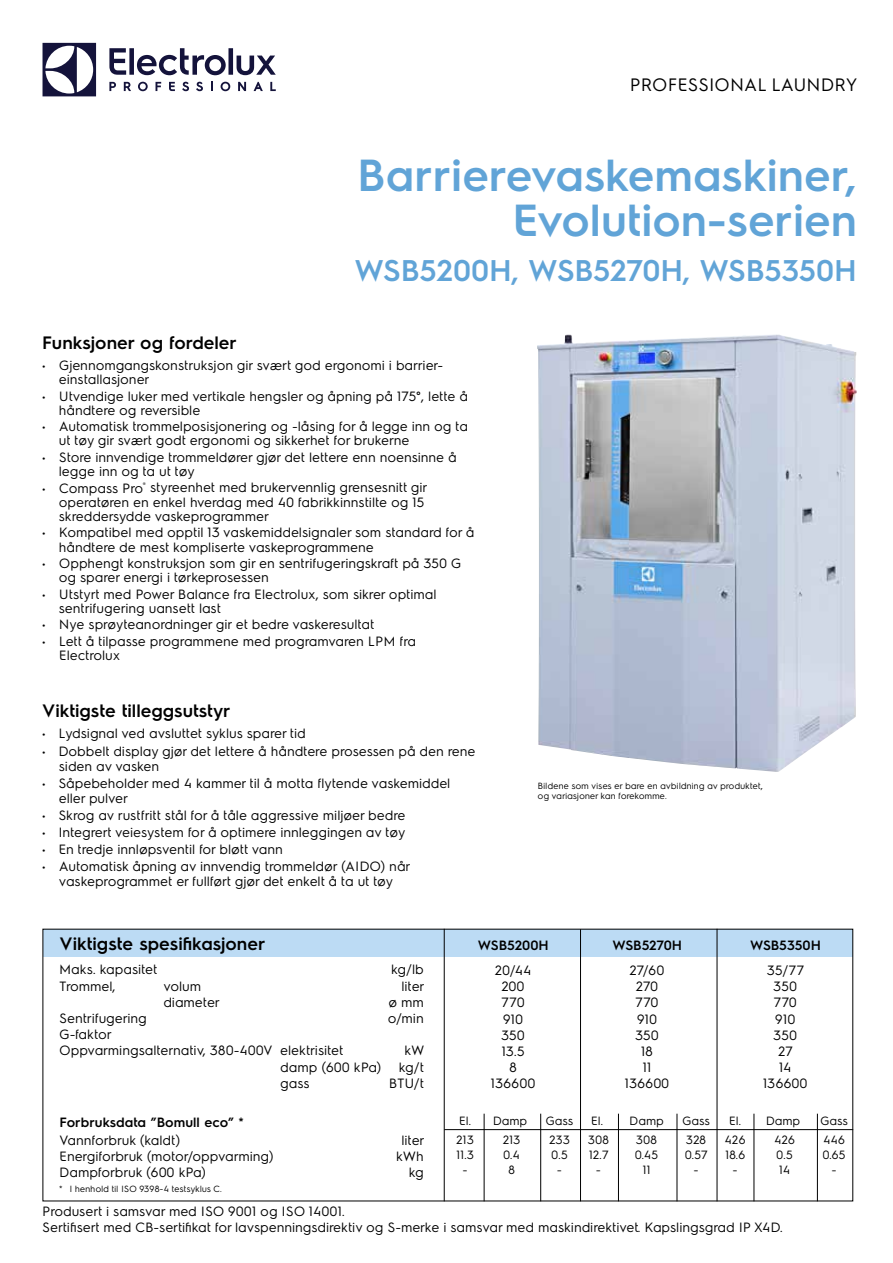
<style>
.page{position:relative;width:893px;height:1263px;background:#fff}
.page>*{position:absolute;margin:0;border:0;box-sizing:border-box;transform-origin:0 0}
.t1{font:600 45px/45px "Electrolux Sans";color:#61a4d7;text-align:right}
.t2{font:600 30px "Electrolux Sans";letter-spacing:-.01em;color:#61a4d7}
.t3{font:600 18px "Electrolux Sans";color:#000}
.t4{font:18px "Electrolux Sans";color:#000}
.t5{font:13.5px/14.2px "Electrolux Sans";color:#000}
.t6{font:600 13.5px "Electrolux Sans";color:#000}
.t7{font:12px "Electrolux Sans";color:#000}
.t8{font:9px/10.8px "Electrolux Sans";color:#000}
</style>
<div class="page">
<svg style="left:43px;top:43px;width:53px;height:53px"></svg>
<svg style="left:109px;top:48px;width:167px;height:27px"></svg>
<svg style="left:270px;top:82px;width:6px;height:9px"></svg>
<svg style="left:221px;top:82px;width:9px;height:9px"></svg>
<svg style="left:211px;top:82px;width:2px;height:9px"></svg>
<svg style="left:196px;top:82px;width:7px;height:9px"></svg>
<svg style="left:182px;top:82px;width:7px;height:9px"></svg>
<svg style="left:169px;top:82px;width:6px;height:9px"></svg>
<svg style="left:156px;top:82px;width:5px;height:9px"></svg>
<svg style="left:138px;top:82px;width:10px;height:9px"></svg>
<svg style="left:124px;top:82px;width:7px;height:9px"></svg>
<svg style="left:109px;top:82px;width:7px;height:9px"></svg>
<svg style="left:254px;top:82px;width:9px;height:9px"></svg>
<svg style="left:238px;top:82px;width:8px;height:9px"></svg>
<hr style="left:444px;top:1129px;width:409px;height:1px;background:#000">
<hr style="left:484px;top:1114px;width:1px;height:87px;background:#000">
<hr style="left:540px;top:1114px;width:1px;height:87px;background:#000">
<hr style="left:618px;top:1114px;width:1px;height:87px;background:#000">
<hr style="left:677px;top:1114px;width:1px;height:87px;background:#000">
<hr style="left:754px;top:1114px;width:1px;height:87px;background:#000">
<hr style="left:817px;top:1114px;width:1px;height:87px;background:#000">
<img style="left:537px;top:334px;width:320px;height:438px">
<div style="left:43px;top:929px;width:810px;height:28px;background:#bcdbf4"></div>
<hr style="left:444px;top:929px;width:1px;height:272px;background:#000">
<hr style="left:580px;top:929px;width:1px;height:272px;background:#000">
<hr style="left:717px;top:929px;width:1px;height:272px;background:#000">
<h3 class="t4" style="left:630px;top:72px;width:229px">PROFESSIONAL LAUNDRY</h3>
<h1 class="t1" style="left:357px;top:149px;width:501px">Barrierevaskemaskiner,<br>Evolution-serien</h1>
<h2 class="t2" style="left:355px;top:249px;width:504px">WSB5200H, WSB5270H, WSB5350H</h2>
<h3 class="t3" style="left:42px;top:330px;width:196px">Funksjoner og fordeler</h3>
<p class="t5" style="left:59px;top:357px;width:386px;text-indent:-17px">• Gjennomgangskonstruksjon gir svært god ergonomi i barrier&shy;einstallasjoner</p>
<p class="t5" style="left:59px;top:388px;width:411px;text-indent:-17px">• Utvendige luker med vertikale hengsler og åpning på 175°, lette å håndtere og reversible</p>
<p class="t5" style="left:59px;top:418px;width:411px;text-indent:-17px">• Automatisk trommelposisjonering og -låsing for å legge inn og ta ut tøy gir svært godt ergonomi og sikkerhet for brukerne</p>
<p class="t5" style="left:59px;top:449px;width:399px;text-indent:-17px">• Store innvendige trommeldører gjør det lettere enn noensinne å legge inn og ta ut tøy</p>
<p class="t5" style="left:59px;top:480px;width:370px;text-indent:-17px">• Compass Pro<sup>®</sup> styreenhet med brukervennlig grensesnitt gir operatøren en enkel hverdag med 40 fabrikkinnstilte og 15 skreddersydde vaskeprogrammer</p>
<p class="t5" style="left:59px;top:525px;width:417px;text-indent:-17px">• Kompatibel med opptil 13 vaskemiddelsignaler som standard for å håndtere de mest kompliserte vaskeprogrammene</p>
<p class="t5" style="left:59px;top:555px;width:404px;text-indent:-17px">• Opphengt konstruksjon som gir en sentrifugeringskraft på 350 G og sparer energi i tørkeprosessen</p>
<p class="t5" style="left:59px;top:586px;width:379px;text-indent:-17px">• Utstyrt med Power Balance fra Electrolux, som sikrer optimal sentrifugering uansett last</p>
<p class="t5" style="left:42px;top:616px;width:334px">• Nye sprøyteanordninger gir et bedre vaskeresultat</p>
<p class="t5" style="left:59px;top:633px;width:359px;text-indent:-17px">• Lett å tilpasse programmene med programvaren LPM fra<br>Electrolux</p>
<h3 class="t3" style="left:42px;top:698px;width:190px">Viktigste tilleggsutstyr</h3>
<p class="t5" style="left:42px;top:726px;width:265px">• Lydsignal ved avsluttet syklus sparer tid</p>
<p class="t5" style="left:59px;top:742px;width:418px;line-height:15px;text-indent:-17px">• Dobbelt display gjør det lettere å håndtere prosessen på den rene siden av vasken</p>
<p class="t5" style="left:59px;top:774px;width:393px;line-height:15px;text-indent:-17px">• Såpebeholder med 4 kammer til å motta flytende vaskemiddel eller pulver</p>
<p class="t5" style="left:42px;top:807px;width:365px">• Skrog av rustfritt stål for å tåle aggressive miljøer bedre</p>
<p class="t5" style="left:42px;top:824px;width:365px">• Integrert veiesystem for å optimere innleggingen av tøy</p>
<p class="t5" style="left:42px;top:841px;width:242px">• En tredje innløpsventil for bløtt vann</p>
<p class="t5" style="left:42px;top:858px;width:370px;line-height:15px;text-align:center">• Automatisk åpning av innvendig trommeldør (AIDO) når vaskeprogrammet er fullført gjør det enkelt å ta ut tøy</p>
<p class="t8" style="left:538px;top:779px;width:227px">Bildene som vises er bare en avbildning av produktet, og variasjoner kan forekomme.</p>
<h3 class="t3" style="left:60px;top:931px;width:207px">Viktigste spesifikasjoner</h3>
<p class="t5" style="left:60px;top:962px;width:100px">Maks. kapasitet</p>
<p class="t5" style="left:391px;top:962px;width:34px">kg/lb</p>
<p class="t5" style="left:60px;top:978px;width:58px">Trommel,</p>
<p class="t5" style="left:164px;top:978px;width:39px">volum</p>
<p class="t5" style="left:402px;top:978px;width:24px">liter</p>
<p class="t5" style="left:164px;top:994px;width:58px">diameter</p>
<p class="t5" style="left:389px;top:994px;width:37px">ø mm</p>
<p class="t5" style="left:60px;top:1010px;width:89px">Sentrifugering</p>
<p class="t5" style="left:388px;top:1010px;width:38px">o/min</p>
<p class="t5" style="left:60px;top:1025px;width:286px;line-height:16.2px">G-faktor<br>Oppvarmingsalternativ, 380-400V elektrisitet</p>
<p class="t5" style="left:405px;top:1043px;width:21px">kW</p>
<p class="t5" style="left:281px;top:1059px;width:102px">damp (600 kPa)</p>
<p class="t5" style="left:399px;top:1059px;width:27px">kg/t</p>
<p class="t5" style="left:281px;top:1075px;width:31px">gass</p>
<p class="t5" style="left:389px;top:1075px;width:36px">BTU/t</p>
<p class="t6" style="left:478px;top:936px;width:72px">WSB5200H</p>
<p class="t6" style="left:612px;top:936px;width:71px">WSB5270H</p>
<p class="t6" style="left:750px;top:936px;width:72px">WSB5350H</p>
<p class="t5" style="left:495px;top:962px;width:38px">20/44</p>
<p class="t5" style="left:630px;top:962px;width:36px">27/60</p>
<p class="t5" style="left:767px;top:962px;width:39px">35/77</p>
<p class="t5" style="left:502px;top:978px;width:25px">200</p>
<p class="t5" style="left:636px;top:978px;width:24px">270</p>
<p class="t5" style="left:774px;top:978px;width:25px">350</p>
<p class="t5" style="left:502px;top:994px;width:25px">770</p>
<p class="t5" style="left:636px;top:994px;width:25px">770</p>
<p class="t5" style="left:774px;top:994px;width:25px">770</p>
<p class="t5" style="left:503px;top:1011px;width:22px">910</p>
<p class="t5" style="left:637px;top:1011px;width:22px">910</p>
<p class="t5" style="left:775px;top:1011px;width:22px">910</p>
<p class="t5" style="left:501px;top:1027px;width:25px">350</p>
<p class="t5" style="left:635px;top:1027px;width:25px">350</p>
<p class="t5" style="left:774px;top:1027px;width:25px">350</p>
<p class="t5" style="left:502px;top:1043px;width:25px">13.5</p>
<p class="t5" style="left:641px;top:1043px;width:14px">18</p>
<p class="t5" style="left:778px;top:1043px;width:16px">27</p>
<p class="t5" style="left:509px;top:1059px;width:9px">8</p>
<p class="t5" style="left:643px;top:1059px;width:11px">11</p>
<p class="t5" style="left:779px;top:1059px;width:14px">14</p>
<p class="t5" style="left:491px;top:1075px;width:46px">136600</p>
<p class="t5" style="left:625px;top:1075px;width:46px">136600</p>
<p class="t5" style="left:763px;top:1075px;width:46px">136600</p>
<p class="t7" style="left:459px;top:1112px;width:70px">El. Damp</p>
<p class="t7" style="left:546px;top:1112px;width:29px">Gass</p>
<p class="t7" style="left:591px;top:1112px;width:75px">El. Damp</p>
<p class="t7" style="left:682px;top:1112px;width:29px">Gass</p>
<p class="t7" style="left:729px;top:1112px;width:73px">El. Damp</p>
<p class="t7" style="left:820px;top:1112px;width:29px">Gass</p>
<p class="t6" style="left:60px;top:1112px;width:186px">Forbruksdata ”Bomull eco” *</p>
<p class="t5" style="left:60px;top:1132px;width:123px">Vannforbruk (kaldt)</p>
<p class="t5" style="left:402px;top:1132px;width:24px">liter</p>
<p class="t5" style="left:60px;top:1148px;width:216px">Energiforbruk (motor/oppvarming)</p>
<p class="t5" style="left:397px;top:1148px;width:29px">kWh</p>
<p class="t5" style="left:60px;top:1164px;width:148px">Dampforbruk (600 kPa)</p>
<p class="t5" style="left:409px;top:1164px;width:16px">kg</p>
<p class="t8" style="left:59px;top:1183px;width:165px">* I henhold til ISO 9398-4 testsyklus C.</p>
<p class="t5" style="left:43px;top:1202px;width:742px;line-height:16.2px">Produsert i samsvar med ISO 9001 og ISO 14001.<br>Sertifisert med CB-sertifikat for lavspenningsdirektiv og S-merke i samsvar med maskindirektivet. Kapslingsgrad IP X4D.</p>
<p class="t7" style="left:456px;top:1132px;width:19px">213</p>
<p class="t7" style="left:503px;top:1132px;width:19px">213</p>
<p class="t7" style="left:549px;top:1132px;width:22px">233</p>
<p class="t7" style="left:588px;top:1132px;width:23px">308</p>
<p class="t7" style="left:636px;top:1132px;width:23px">308</p>
<p class="t7" style="left:686px;top:1132px;width:22px">328</p>
<p class="t7" style="left:725px;top:1132px;width:22px">426</p>
<p class="t7" style="left:774px;top:1132px;width:22px">426</p>
<p class="t7" style="left:823px;top:1132px;width:23px">446</p>
<p class="t7" style="left:456px;top:1147px;width:19px">11.3</p>
<p class="t7" style="left:504px;top:1147px;width:18px">0.4</p>
<p class="t7" style="left:552px;top:1147px;width:18px">0.5</p>
<p class="t7" style="left:589px;top:1147px;width:22px">12.7</p>
<p class="t7" style="left:635px;top:1147px;width:25px">0.45</p>
<p class="t7" style="left:685px;top:1147px;width:25px">0.57</p>
<p class="t7" style="left:725px;top:1147px;width:22px">18.6</p>
<p class="t7" style="left:777px;top:1147px;width:18px">0.5</p>
<p class="t7" style="left:823px;top:1147px;width:25px">0.65</p>
<p class="t7" style="left:463px;top:1161px;width:7px">-</p>
<p class="t7" style="left:508px;top:1161px;width:8px">8</p>
<p class="t7" style="left:557px;top:1161px;width:7px">-</p>
<p class="t7" style="left:596px;top:1161px;width:7px">-</p>
<p class="t7" style="left:643px;top:1161px;width:10px">11</p>
<p class="t7" style="left:694px;top:1161px;width:7px">-</p>
<p class="t7" style="left:733px;top:1161px;width:7px">-</p>
<p class="t7" style="left:779px;top:1161px;width:13px">14</p>
<p class="t7" style="left:832px;top:1161px;width:7px">-</p>
</div>
